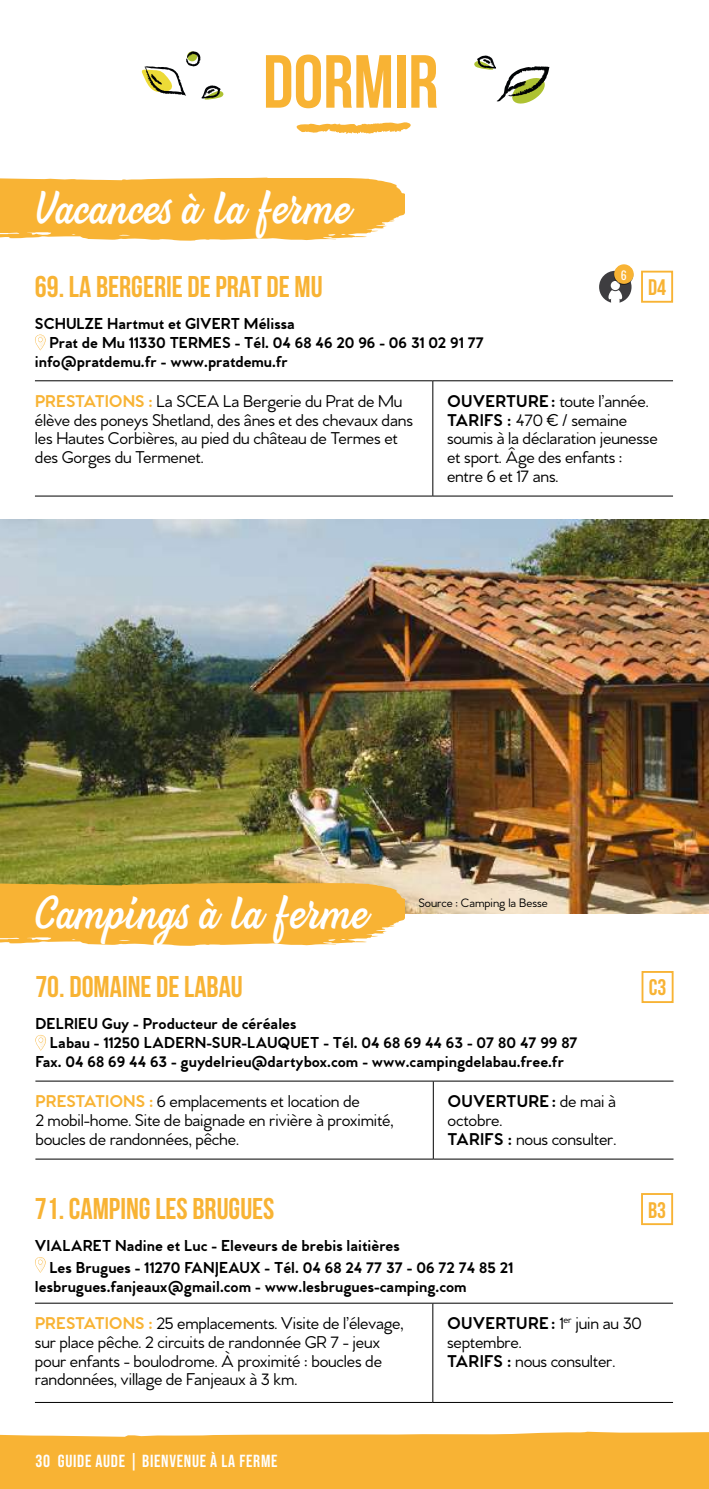
<style>
.page{position:relative;width:709px;height:1489px;background:#fff}
.page>*{position:absolute;margin:0;border:0;box-sizing:border-box;transform-origin:0 0}
.t1{font:700 75px "Bebas Neue";color:#f8b334}
.t2{font:43.75px "Beach Bar";color:#fff}
.t3{font:700 30px "Bebas Neue";color:#f8b334}
.t4{font:22.5px "Bebas Neue";color:#f8b334}
.t5{font:500 17.5px/18.8px "Venti CF";letter-spacing:-.01em;color:#000}
.t6{font:17.5px "Bebas Neue";letter-spacing:.04em;color:#fff}
.t7{font:700 16.25px/21.2px "Venti CF";color:#000}
.t8{font:500 12.5px "Venti CF";color:#000}
.t9{font:11.75px "Oswald";color:#fff}
.s1{font-weight:700;color:#f8b334}
.s2{font-weight:700}
</style>
<div class="page">
<img style="left:0;top:519px;width:709px;height:394px">
<div style="left:0;top:1431px;width:709px;height:57px;background:#f8b334"></div>
<svg style="left:0;top:178px;width:404px;height:63px;background:#f8b944"></svg>
<svg style="left:141px;top:51px;width:83px;height:49px"></svg>
<svg style="left:474px;top:55px;width:75px;height:49px"></svg>
<svg style="left:296px;top:122px;width:115px;height:12px"></svg>
<svg style="left:0;top:882px;width:404px;height:63px;background:#f5b53e"></svg>
<hr style="left:35px;top:1080px;width:398px;height:1px;background:#000">
<hr style="left:433px;top:1080px;width:240px;height:1px;background:#000">
<hr style="left:433px;top:1081px;width:1px;height:77px;background:#000">
<hr style="left:35px;top:1158px;width:398px;height:1px;background:#000">
<hr style="left:433px;top:1158px;width:240px;height:1px;background:#000">
<svg style="left:35px;top:1034px;width:11px;height:16px"></svg>
<div style="left:641px;top:970px;width:32px;height:32px;border:2px solid #f8b334"></div>
<hr style="left:35px;top:1302px;width:398px;height:1px;background:#000">
<hr style="left:433px;top:1302px;width:240px;height:1px;background:#000">
<hr style="left:432px;top:1303px;width:1px;height:98px;background:#000">
<hr style="left:35px;top:1401px;width:398px;height:1px;background:#000">
<hr style="left:433px;top:1401px;width:240px;height:1px;background:#000">
<svg style="left:35px;top:1257px;width:11px;height:15px"></svg>
<div style="left:641px;top:1192px;width:32px;height:32px;border:2px solid #f8b334"></div>
<hr style="left:35px;top:380px;width:398px;height:1px;background:#000">
<hr style="left:433px;top:380px;width:240px;height:1px;background:#000">
<hr style="left:432px;top:381px;width:1px;height:114px;background:#000">
<hr style="left:35px;top:495px;width:398px;height:1px;background:#000">
<hr style="left:433px;top:495px;width:240px;height:1px;background:#000">
<svg style="left:35px;top:334px;width:11px;height:16px"></svg>
<div style="left:641px;top:271px;width:32px;height:32px;border:2px solid #f8b334"></div>
<svg style="left:599px;top:271px;width:32px;height:31px"></svg>
<svg style="left:614px;top:265px;width:19px;height:20px"></svg>
<div style="left:614px;top:264px;width:19px;height:20px;background:#f8b334;border-radius:50%"></div>
<h1 class="t1" style="left:263px;top:41px;width:177px">DORMIR</h1>
<h2 class="t2" style="left:35px;top:180px;width:316px">Vacances à la ferme</h2>
<p class="t9" style="left:618px;top:264px;width:13px">2 56</p>
<h3 class="t3" style="left:35px;top:270px;width:289px">69. LA BERGERIE DE PRAT DE MU</h3>
<p class="t7" style="left:35px;top:314px;width:261px">SCHULZE Hartmut et GIVERT Mélissa</p>
<p class="t7" style="left:49px;top:333px;width:436px">Prat de Mu 11330 TERMES - Tél. 04 68 46 20 96 - 06 31 02 91 77</p>
<p class="t7" style="left:35px;top:351px;width:254px">info@pratdemu.fr - www.pratdemu.fr</p>
<p class="t5" style="left:35px;top:392px;width:379px"><span class="s1">PRESTATIONS :</span> La SCEA La Bergerie du Prat de Mu élève des poneys Shetland, des ânes et des chevaux dans les Hautes Corbières, au pied du château de Termes et des Gorges du Termenet.</p>
<p class="t5" style="left:447px;top:392px;width:212px"><span class="s2">OUVERTURE:</span> toute l’année.<br><span class="s2">TARIFS :</span> 470 € / semaine soumis à la déclaration jeunesse et sport. Âge des enfants : entre 6 et 17 ans.</p>
<p class="t4" style="left:648px;top:274px;width:20px">D4</p>
<h2 class="t2" style="left:35px;top:885px;width:333px">Campings à la ferme</h2>
<h3 class="t3" style="left:35px;top:970px;width:209px">70. DOMAINE DE LABAU</h3>
<p class="t7" style="left:35px;top:1014px;width:263px">DELRIEU Guy - Producteur de céréales</p>
<p class="t7" style="left:50px;top:1033px;width:529px">Labau - 11250 LADERN-SUR-LAUQUET - Tél. 04 68 69 44 63 - 07 80 47 99 87</p>
<p class="t7" style="left:35px;top:1051px;width:530px">Fax. 04 68 69 44 63 - guydelrieu@dartybox.com - www.campingdelabau.free.fr</p>
<p class="t5" style="left:35px;top:1092px;width:359px"><span class="s1">PRESTATIONS :</span> 6 emplacements et location de<br>2 mobil-home. Site de baignade en rivière à proximité, boucles de randonnées, pêche.</p>
<p class="t5" style="left:447px;top:1092px;width:170px"><span class="s2">OUVERTURE:</span> de mai à octobre.<br><span class="s2">TARIFS :</span> nous consulter.</p>
<p class="t8" style="left:418px;top:895px;width:131px">Source : Camping la Besse</p>
<p class="t4" style="left:648px;top:974px;width:19px">C3</p>
<h3 class="t3" style="left:35px;top:1192px;width:241px">71. CAMPING LES BRUGUES</h3>
<p class="t7" style="left:49px;top:1236px;width:465px;text-indent:-15px">VIALARET Nadine et Luc - Eleveurs de brebis laitières<br>Les Brugues - 11270 FANJEAUX - Tél. 04 68 24 77 37 - 06 72 74 85 21</p>
<p class="t7" style="left:35px;top:1276px;width:433px">lesbrugues.fanjeaux@gmail.com - www.lesbrugues-camping.com</p>
<p class="t5" style="left:35px;top:1314px;width:370px"><span class="s1">PRESTATIONS :</span> 25 emplacements. Visite de l’élevage, sur place pêche. 2 circuits de randonnée GR 7 - jeux pour enfants - boulodrome. À proximité : boucles de randonnées, village de Fanjeaux à 3 km.</p>
<p class="t5" style="left:447px;top:1314px;width:196px"><span class="s2">OUVERTURE:</span> 1<sup>er</sup> juin au 30 septembre.<br><span class="s2">TARIFS :</span> nous consulter.</p>
<p class="t4" style="left:648px;top:1196px;width:20px">B3</p>
<p class="t6" style="left:35px;top:1450px;width:243px">30 GUIDE AUDE | BIENVENUE À LA FERME</p>
</div>
